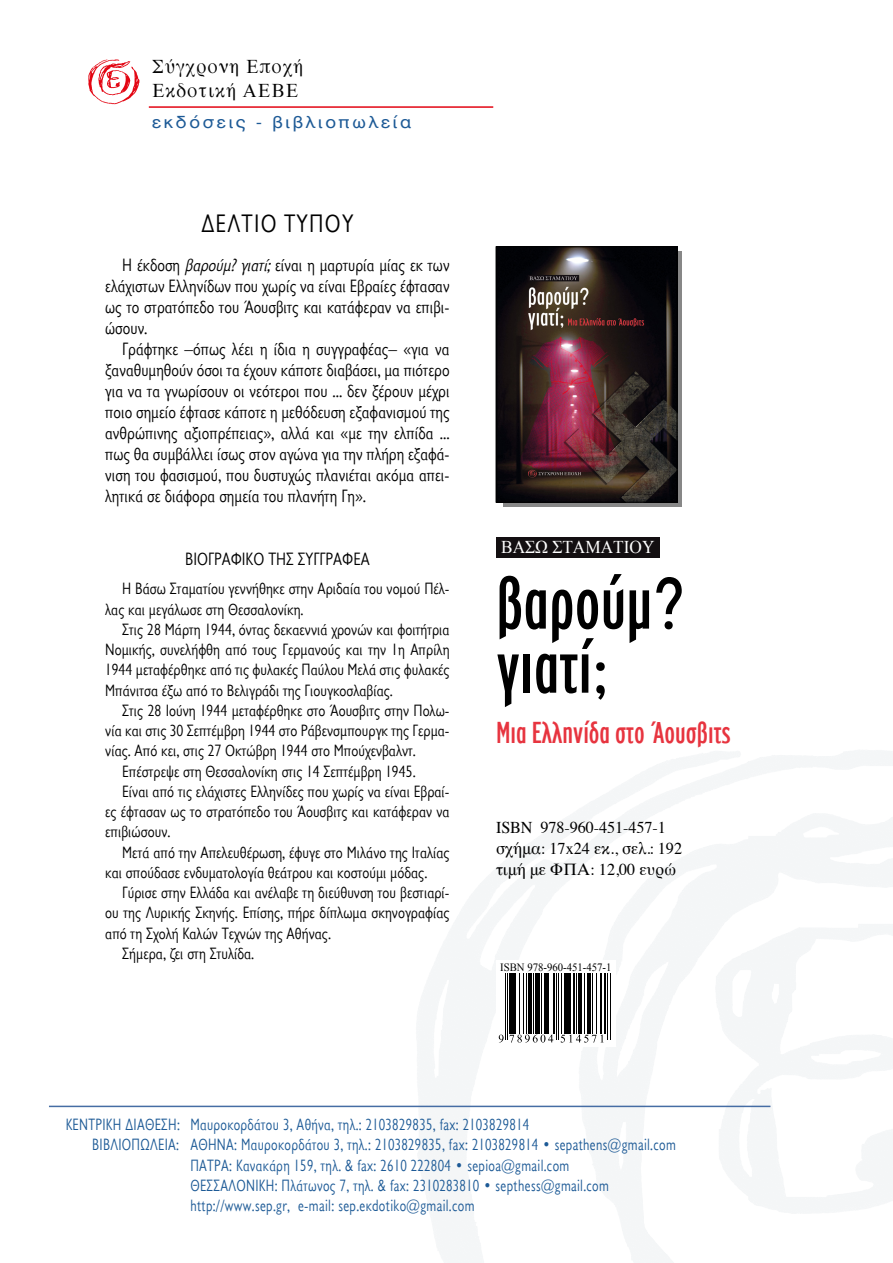
<style>
.page{position:relative;width:893px;height:1263px;background:#fff}
.page>*{position:absolute;margin:0;border:0;box-sizing:border-box;transform-origin:0 0}
.t1{font:78.3px/64.1px "PF Highway Gothic Compressed";color:#000}
.t2{font:32.25px "PF Highway Gothic Compressed";color:#e7343f}
.t3{font:25.5px "CF Jeckyl Sem Con";letter-spacing:.05em;color:#000}
.t4{font:19.5px/23.4px "Gr Times";letter-spacing:.06em;color:#000;scale:.96 1}
.t5{font:18px/21px "CF Jeckyl SCOS Mono";color:#000;text-align:justify;scale:.96 1}
.t6{font:18px "Times New Roman";color:#fff;scale:.96 1}
.t7{font:16.5px/20.2px "CF Jeckyl SCOS Mono";color:#000;scale:.96 1}
.t8{font:16.5px "CF Jeckyl SCOS Mono";letter-spacing:.02em;color:#1d5a96;scale:.9 1}
.t9{font:16.5px/21px "Times";color:#000}
.t10{font:16.5px "UB Helvetica";letter-spacing:.15em;color:#1d5a96;scale:1.1 1}
.t11{font:11.25px "Times New Roman";color:#000;scale:.96 1}
.s1{font-style:italic}
</style>
<div class="page">
<img style="left:85px;top:54px;width:57px;height:57px;border-radius:29px">
<svg style="left:503px;top:251px;width:179px;height:256px;background:#6c6c6d"></svg>
<img style="left:498px;top:249px;width:177px;height:251px">
<div style="left:496px;top:247px;width:181px;height:255px;border:1px solid #000"></div>
<hr style="left:49px;top:1106px;width:721px;height:1px;background:#466da4">
<hr style="left:149px;top:106px;width:344px;height:2px;background:#e30613">
<div style="left:496px;top:537px;width:163px;height:20px;background:#130f11"></div>
<hr style="left:505px;top:973px;width:1px;height:67px;background:#000">
<hr style="left:507px;top:973px;width:1px;height:67px;background:#000">
<hr style="left:509px;top:973px;width:3px;height:60px;background:#000">
<hr style="left:514px;top:973px;width:2px;height:60px;background:#000">
<hr style="left:519px;top:973px;width:1px;height:60px;background:#000">
<hr style="left:523px;top:973px;width:1px;height:60px;background:#000">
<hr style="left:526px;top:973px;width:1px;height:60px;background:#000">
<hr style="left:528px;top:973px;width:3px;height:60px;background:#000">
<hr style="left:533px;top:973px;width:1px;height:60px;background:#000">
<hr style="left:535px;top:973px;width:4px;height:60px;background:#000">
<hr style="left:541px;top:973px;width:1px;height:60px;background:#000">
<hr style="left:544px;top:973px;width:3px;height:60px;background:#000">
<hr style="left:548px;top:973px;width:1px;height:60px;background:#000">
<hr style="left:553px;top:973px;width:2px;height:60px;background:#000">
<hr style="left:556px;top:973px;width:1px;height:67px;background:#000">
<hr style="left:558px;top:973px;width:1px;height:67px;background:#000">
<hr style="left:561px;top:973px;width:1px;height:60px;background:#000">
<hr style="left:564px;top:973px;width:3px;height:60px;background:#000">
<hr style="left:568px;top:973px;width:2px;height:60px;background:#000">
<hr style="left:573px;top:973px;width:2px;height:60px;background:#000">
<hr style="left:576px;top:973px;width:1px;height:60px;background:#000">
<hr style="left:579px;top:973px;width:3px;height:60px;background:#000">
<hr style="left:584px;top:973px;width:1px;height:60px;background:#000">
<hr style="left:587px;top:973px;width:4px;height:60px;background:#000">
<hr style="left:592px;top:973px;width:1px;height:60px;background:#000">
<hr style="left:596px;top:973px;width:1px;height:60px;background:#000">
<hr style="left:600px;top:973px;width:2px;height:60px;background:#000">
<hr style="left:604px;top:973px;width:2px;height:60px;background:#000">
<hr style="left:608px;top:973px;width:1px;height:67px;background:#000">
<hr style="left:610px;top:973px;width:1px;height:67px;background:#000">
<svg style="left:499px;top:1035px;width:54px;height:7px"></svg>
<svg style="left:561px;top:1035px;width:42px;height:7px"></svg>
<p class="t4" style="left:152px;top:55px;width:159px">Σύγχρονη Eποχή<br>Eκδοτική AEBE</p>
<p class="t10" style="left:152px;top:112px;width:237px">εκδόσεις - βιβλιοπωλεία</p>
<h3 class="t3" style="left:201px;top:209px;width:154px">ΔΕΛΤΙΟ ΤΥΠΟΥ</h3>
<p class="t5" style="left:105px;top:254px;width:360px;text-indent:17px">Η έκδοση <span class="s1">βαρούμ?γιατί;</span>είναι η μαρτυρία μίας εκ των ελάχιστων Ελληνίδων που χωρίς να είναι Εβραίες έφτασαν ως το στρατόπεδο του Άουσβιτς και κατάφεραν να επιβι&shy;ώσουν.</p>
<p class="t5" style="left:105px;top:338px;width:360px;text-indent:17px">Γράφτηκε –όπως λέει η ίδια η συγγραφέας– «για να ξαναθυμηθούν όσοι τα έχουν κάποτε διαβάσει, μα πιότερο για να τα γνωρίσουν οι νεότεροι που ... δεν ξέρουν μέχρι ποιο σημείο έφτασε κάποτε η μεθόδευση εξαφανισμού της ανθρώπινης αξιοπρέπειας», αλλά και «με την ελπίδα ... πως θα συμβάλλει ίσως στον αγώνα για την πλήρη εξαφά&shy;νιση του φασισμού, που δυστυχώς πλανιέται ακόμα απει&shy;λητικά σε διάφορα σημεία του πλανήτη Γη».</p>
<p class="t5" style="left:185px;top:548px;width:194px">ΒΙΟΓΡΑΦΙΚΌ ΤΗΣ ΣΥΓΓΡΑΦΈΑ</p>
<p class="t7" style="left:105px;top:579px;width:360px;text-indent:17px">Η Βάσω Σταματίου γεννήθηκε στην Αριδαία του νομού Πέλ&shy;λας και μεγάλωσε στη Θεσσαλονίκη.</p>
<p class="t7" style="left:105px;top:619px;width:360px;text-align:justify;text-indent:17px">Στις 28 Μάρτη 1944, όντας δεκαεννιά χρονών και φοιτήτρια Νομικής, συνελήφθη από τους Γερμανούς και την 1η Απρίλη 1944 μεταφέρθηκε από τις φυλακές Παύλου Μελά στις φυλακές Μπάνιτσα έξω από το Βελιγράδι της Γιουγκοσλαβίας.</p>
<p class="t7" style="left:122px;top:700px;width:343px">Στις 28 Ιούνη 1944 μεταφέρθηκε στο Άουσβιτς στην Πολω-</p>
<p class="t7" style="left:105px;top:720px;width:360px">νία και στις 30 Σεπτέμβρη 1944 στο Ράβενσμπουργκ της Γερμα-</p>
<p class="t7" style="left:105px;top:741px;width:325px">νίας. Από κει, στις 27 Οκτώβρη 1944 στο Μπούχενβαλντ.</p>
<p class="t7" style="left:122px;top:761px;width:307px">Επέστρεψε στη Θεσσαλονίκη στις 14 Σεπτέμβρη 1945.</p>
<p class="t7" style="left:122px;top:781px;width:343px">Είναι από τις ελάχιστες Ελληνίδες που χωρίς να είναι Εβραί-</p>
<p class="t7" style="left:105px;top:801px;width:360px">ες έφτασαν ως το στρατόπεδο του Άουσβιτς και κατάφεραν να</p>
<p class="t7" style="left:105px;top:822px;width:69px">επιβιώσουν.</p>
<p class="t7" style="left:122px;top:842px;width:343px">Μετά από την Απελευθέρωση, έφυγε στο Μιλάνο της Ιταλίας</p>
<p class="t7" style="left:105px;top:862px;width:337px">και σπούδασε ενδυματολογία θεάτρου και κοστούμι μόδας.</p>
<p class="t7" style="left:122px;top:882px;width:343px">Γύρισε στην Ελλάδα και ανέλαβε τη διεύθυνση του βεστιαρί-</p>
<p class="t7" style="left:105px;top:903px;width:360px">ου της Λυρικής Σκηνής. Επίσης, πήρε δίπλωμα σκηνογραφίας</p>
<p class="t7" style="left:105px;top:923px;width:237px">από τη Σχολή Καλών Τεχνών της Αθήνας.</p>
<p class="t7" style="left:122px;top:943px;width:139px">Σήμερα, ζει στη Στυλίδα.</p>
<p class="t6" style="left:501px;top:535px;width:161px">ΒΑΣΩ ΣΤΑΜΑΤΙΟΥ</p>
<h1 class="t1" style="left:496px;top:572px;width:191px">βαρούμ? γιατί;</h1>
<h2 class="t2" style="left:496px;top:716px;width:236px">Μια Ελληνίδα στο Άουσβιτς</h2>
<p class="t9" style="left:496px;top:816px;width:188px">ISBN 978-960-451-457-1 σχήμα: 17x24 εκ., σελ.: 192 τιμή με ΦΠΑ: 12,00 ευρώ</p>
<p class="t11" style="left:500px;top:959px;width:117px">ISBN 978-960-451-457-1</p>
<p class="t8" style="left:66px;top:1115px;width:516px">ΚΕΝΤΡΙΚΗ ΔΙΑΘΕΣΗ: Μαυροκορδάτου 3, Αθήνα, τηλ.: 2103829835, fax: 2103829814</p>
<p class="t8" style="left:92px;top:1135px;width:650px">ΒΙΒΛΙΟΠΩΛΕΙΑ: ΑΘΗΝΑ: Μαυροκορδάτου 3, τηλ.: 2103829835, fax: 2103829814 • sepathens@gmail.com</p>
<p class="t8" style="left:190px;top:1156px;width:423px">ΠΑΤΡΑ: Κανακάρη 159, τηλ. &amp; fax: 2610 222804 • sepioa@gmail.com</p>
<p class="t8" style="left:190px;top:1176px;width:467px">ΘΕΣΣΑΛΟΝΙΚΗ: Πλάτωνος 7, τηλ. &amp; fax: 2310283810 • septhess@gmail.com</p>
<p class="t8" style="left:190px;top:1196px;width:317px">http://www.sep.gr, e-mail: sep.eκdotiko@gmail.com</p>
</div>
